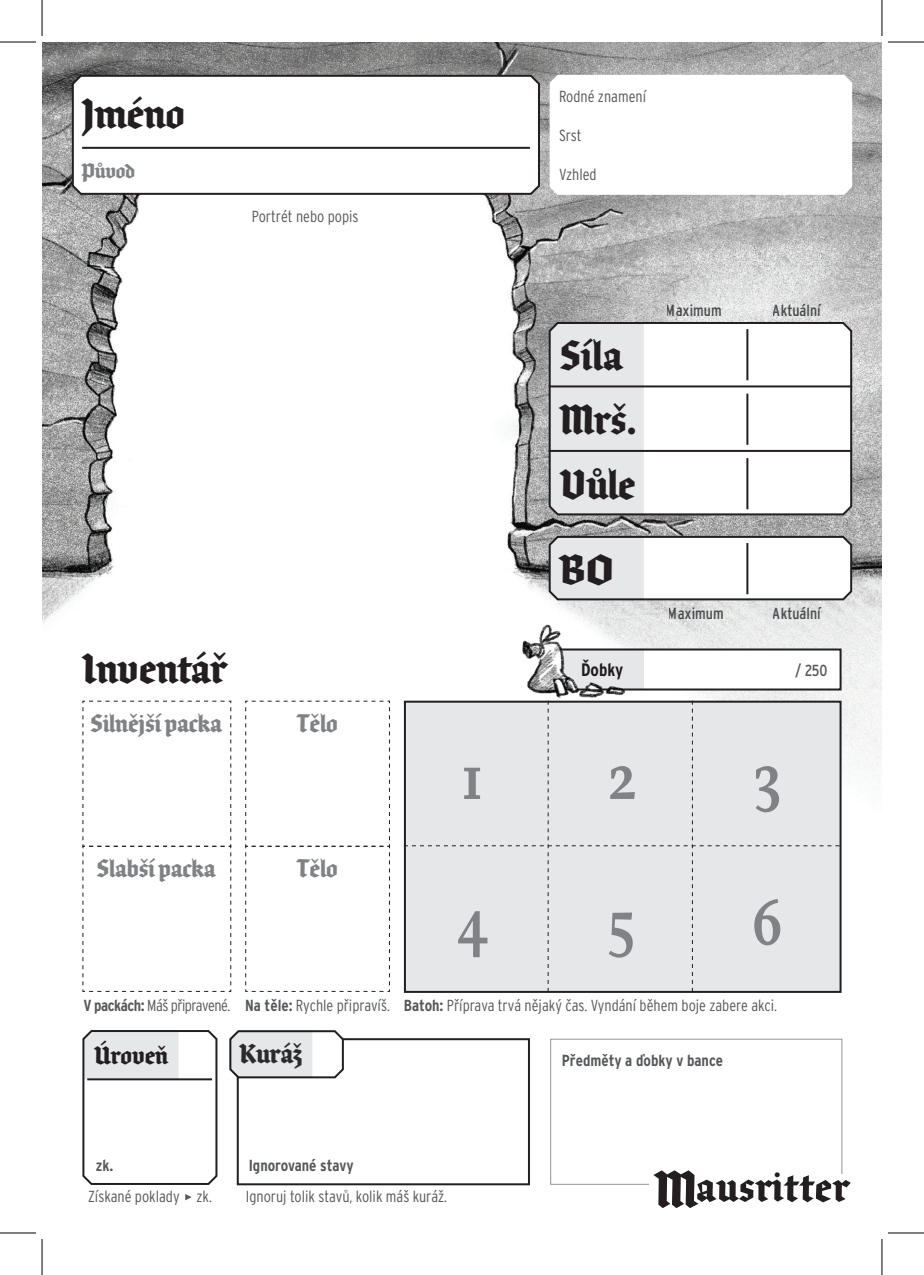
<style>
.page{position:relative;width:924px;height:1275px;background:#fff}
.page>*{position:absolute;margin:0;border:0;box-sizing:border-box;transform-origin:0 0}
.t1{font:700 condensed 64px "Brokenscript OT";color:#808285}
.t2{font:700 condensed 40px "Brokenscript OT";color:#231f20}
.t3{font:700 condensed 26px "Brokenscript OT";color:#312f30}
.t4{font:700 condensed 24px "Brokenscript OT";color:#808285}
.Character_sheet_hint{font:700 condensed 24px "Brokenscript OT";color:#231f20}
.t5{font:700 condensed 20px "Brokenscript OT";color:#808285}
.Character_sheet_hint-2{font:700 18px "Interstate Condensed";color:#231f20}
.Character_sheet_hint-3{font:300 16px "Interstate Condensed";color:#57585a}
.Character_sheet_hint-4{font:700 16px "Interstate Condensed";color:#57585a}
.Character_sheet_hint-5{font:16px "Interstate Condensed";color:#57585a}
.Character_sheet_hint-6{font:300 16px "Interstate Condensed";letter-spacing:-.03em;color:#57585a}
.s1{font-weight:700}
</style>
<div class="page">
<img style="left:42px;top:42px;width:839px;height:1161px">
<svg style="left:549px;top:75px;width:302px;height:120px"></svg>
<div style="left:237px;top:1038px;width:292px;height:147px;border:2px solid #231f20"></div>
<svg style="left:228px;top:1028px;width:117px;height:51px"></svg>
<svg style="left:547px;top:534px;width:305px;height:67px"></svg>
<hr style="left:746px;top:543px;width:2px;height:51px;background:#231f20">
<svg style="left:547px;top:320px;width:305px;height:196px"></svg>
<div style="left:549px;top:323px;width:94px;height:191px;background:#e6e7e9"></div>
<hr style="left:746px;top:329px;width:2px;height:51px;background:#231f20">
<hr style="left:746px;top:393px;width:2px;height:52px;background:#231f20">
<hr style="left:746px;top:458px;width:2px;height:51px;background:#231f20">
<hr style="left:548px;top:385px;width:303px;height:2px;background:#231f20">
<hr style="left:548px;top:450px;width:303px;height:2px;background:#231f20">
<svg style="left:82px;top:700px;width:150px;height:292px"></svg>
<svg style="left:244px;top:700px;width:146px;height:292px"></svg>
<svg style="left:81px;top:1028px;width:137px;height:158px"></svg>
<hr style="left:87px;top:1078px;width:125px;height:2px;background:#231f20">
<div style="left:550px;top:1038px;width:292px;height:146px;border:1px solid #939598"></div>
<div style="left:551px;top:649px;width:289px;height:40px;background:#fff"></div>
<div style="left:550px;top:648px;width:291px;height:42px;border:2px solid #231f20"></div>
<svg style="left:624px;top:648px;width:19px;height:40px"></svg>
<img style="left:522px;top:625px;width:102px;height:73px">
<svg style="left:185px;top:1194px;width:6px;height:6px"></svg>
<div style="left:404px;top:700px;width:435px;height:292px;background:#e6e7e9"></div>
<div style="left:649px;top:1174px;width:209px;height:14px;background:#fff"></div>
<svg style="left:653px;top:1170px;width:120px;height:38px"></svg>
<svg style="left:783px;top:1175px;width:67px;height:27px"></svg>
<svg style="left:71px;top:73px;width:469px;height:123px"></svg>
<hr style="left:82px;top:147px;width:447px;height:2px;background:#231f20">
<hr style="left:0;top:42px;width:36px;height:1px;background:#000">
<hr style="left:887px;top:42px;width:36px;height:1px;background:#000">
<hr style="left:0;top:1232px;width:36px;height:1px;background:#000">
<hr style="left:887px;top:1232px;width:36px;height:1px;background:#000">
<hr style="left:42px;top:0;width:1px;height:36px;background:#000">
<hr style="left:42px;top:1239px;width:1px;height:36px;background:#000">
<hr style="left:881px;top:0;width:1px;height:36px;background:#000">
<hr style="left:881px;top:1239px;width:1px;height:36px;background:#000">
<h2 class="t2" style="left:82px;top:89px;width:104px">Jméno</h2>
<h1 class="t5" style="left:82px;top:158px;width:54px">Původ</h1>
<p class="Character_sheet_hint-3" style="left:252px;top:207px;width:108px">Portrét nebo popis</p>
<p class="Character_sheet_hint-3" style="left:558px;top:87px;width:88px">Rodné znamení</p>
<p class="Character_sheet_hint-3" style="left:558px;top:126px;width:24px">Srst</p>
<p class="Character_sheet_hint-3" style="left:558px;top:165px;width:39px">Vzhled</p>
<h2 class="t2" style="left:560px;top:330px;width:64px">Síla</h2>
<h2 class="t2" style="left:560px;top:395px;width:78px">Mrš.</h2>
<h2 class="t2" style="left:560px;top:459px;width:77px">Vůle</h2>
<p class="Character_sheet_hint-5" style="left:665px;top:301px;width:57px">Maximum</p>
<p class="Character_sheet_hint-5" style="left:772px;top:301px;width:49px">Aktuální</p>
<h2 class="t2" style="left:82px;top:643px;width:146px">Inventář</h2>
<h1 class="t4" style="left:90px;top:708px;width:133px">Silnější packa</h1>
<h1 class="t4" style="left:297px;top:708px;width:42px">Tělo</h1>
<h2 class="t2" style="left:560px;top:544px;width:56px">BO</h2>
<p class="Character_sheet_hint-5" style="left:667px;top:604px;width:57px">Maximum</p>
<p class="Character_sheet_hint-5" style="left:772px;top:604px;width:49px">Aktuální</p>
<p class="Character_sheet_hint-2" style="left:580px;top:659px;width:44px">Ďobky</p>
<p class="Character_sheet_hint-5" style="left:795px;top:661px;width:33px">/ 250</p>
<h1 class="t1" style="left:460px;top:735px;width:24px">1</h1>
<h1 class="t1" style="left:606px;top:735px;width:33px">2</h1>
<h1 class="t1" style="left:751px;top:735px;width:33px">3</h1>
<h1 class="t4" style="left:97px;top:853px;width:120px">Slabší packa</h1>
<h1 class="t4" style="left:297px;top:853px;width:42px">Tělo</h1>
<h1 class="t1" style="left:456px;top:880px;width:33px">4</h1>
<h1 class="t1" style="left:606px;top:880px;width:33px">5</h1>
<h1 class="t1" style="left:751px;top:880px;width:33px">6</h1>
<p class="Character_sheet_hint-6" style="left:83px;top:995px;width:148px"><span class="s1">V packách:</span> Máš připravené.</p>
<p class="Character_sheet_hint-3" style="left:245px;top:995px;width:146px"><span class="s1">Na těle:</span> Rychle připravíš.</p>
<p class="Character_sheet_hint-3" style="left:404px;top:995px;width:374px"><span class="s1">Batoh:</span> Příprava trvá nějaký čas. Vyndání během boje zabere akci.</p>
<p class="Character_sheet_hint" style="left:94px;top:1040px;width:75px">Úroveň</p>
<h3 class="t3" style="left:239px;top:1037px;width:64px">Kuráž</h3>
<p class="Character_sheet_hint-4" style="left:561px;top:1051px;width:162px">Předměty a ďobky v bance</p>
<p class="Character_sheet_hint-4" style="left:96px;top:1156px;width:19px">zk.</p>
<p class="Character_sheet_hint-3" style="left:88px;top:1187px;width:125px">Získané poklady zk.</p>
<p class="Character_sheet_hint-4" style="left:248px;top:1156px;width:106px">Ignorované stavy</p>
<p class="Character_sheet_hint-3" style="left:246px;top:1187px;width:203px">Ignoruj tolik stavů, kolik máš kuráž.</p>
<p class="t2" style="left:771px;top:1161px;width:12px">i</p>
</div>
